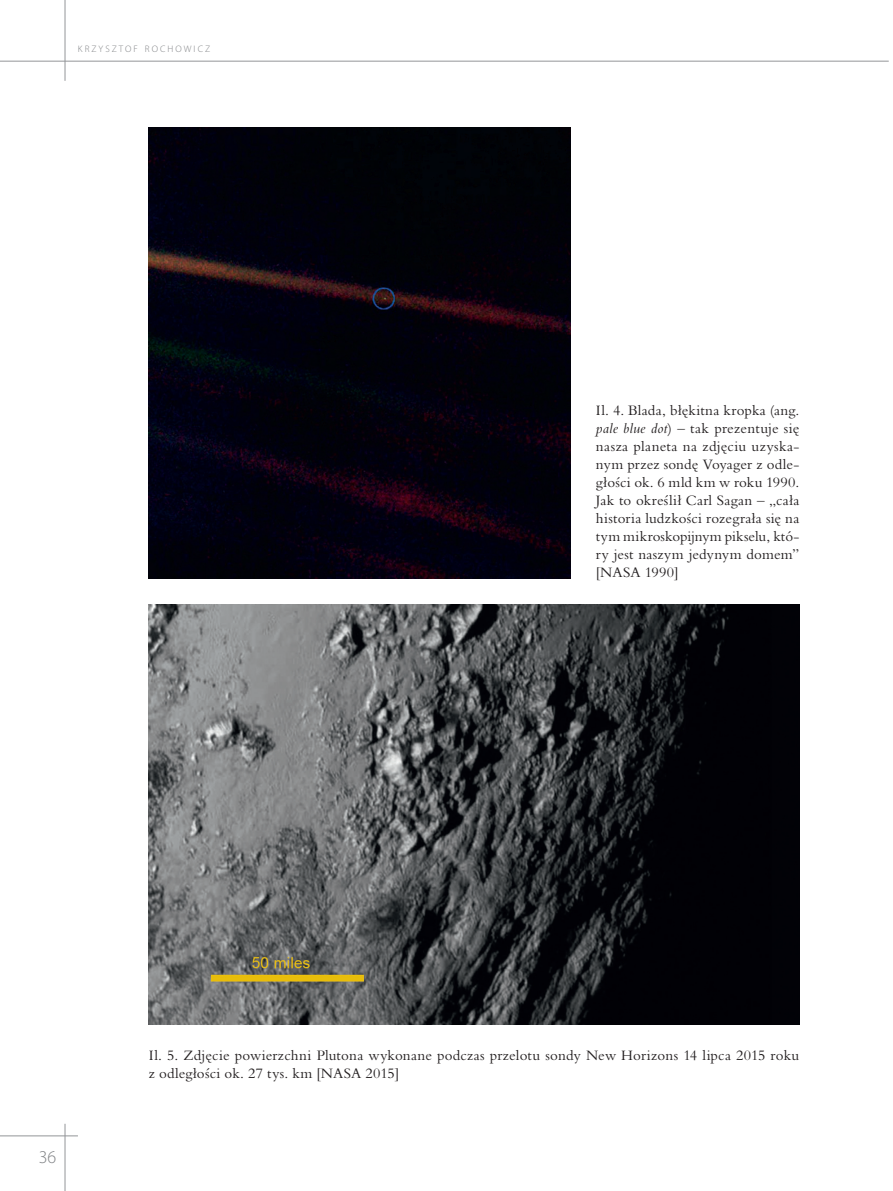
<style>
.page{position:relative;width:893px;height:1191px;background:#fff}
.page>*{position:absolute;margin:0;border:0;box-sizing:border-box;transform-origin:0 0}
.t1{font:300 18px "Myriad Pro";color:#808285}
.podpis_ilustracji{font:15px/18px "Bembo MT Pro";letter-spacing:.01em;color:#231f20;text-align:justify}
.t2{font:300 9.45px "Myriad Pro";letter-spacing:.215em;color:#808285}
.s1{font-style:italic}
</style>
<div class="page">
<hr style="left:0;top:61px;width:889px;height:1px;background:#939598">
<hr style="left:65px;top:1123px;width:1px;height:68px;background:#939598">
<hr style="left:65px;top:0;width:1px;height:81px;background:#939598">
<hr style="left:0;top:1135px;width:78px;height:1px;background:#939598">
<img style="left:149px;top:128px;width:421px;height:450px">
<img style="left:149px;top:604px;width:650px;height:420px">
<p class="t2" style="left:78px;top:44px;width:127px">KRZYSZT OF KR ZYS Z TOF</p>
<p class="podpis_ilustracji" style="left:596px;top:401px;width:205px">Il. 4. Blada, błękitna kropka (ang. <span class="s1">pale blue dot</span>) – tak prezentuje się nasza planeta na zdjęciu uzyska&shy;nym przez sondę Voyager z odle&shy;głości ok. 6 mld km w roku 1990.<br>Jak to określił Carl Sagan – „cała historia ludzkości rozegrała się na tym mikroskopijnym pikselu, któ&shy;ry jest naszym jedynym domem” [NASA 1990]</p>
<p class="t1" style="left:39px;top:1147px;width:19px">36</p>
<p class="podpis_ilustracji" style="left:149px;top:1046px;width:652px">Il. 5. Zdjęcie powierzchni Plutona wykonane podczas przelotu sondy New Horizons 14 lipca 2015 roku z odległości ok. 27 tys. km [NASA 2015]</p>
</div>
